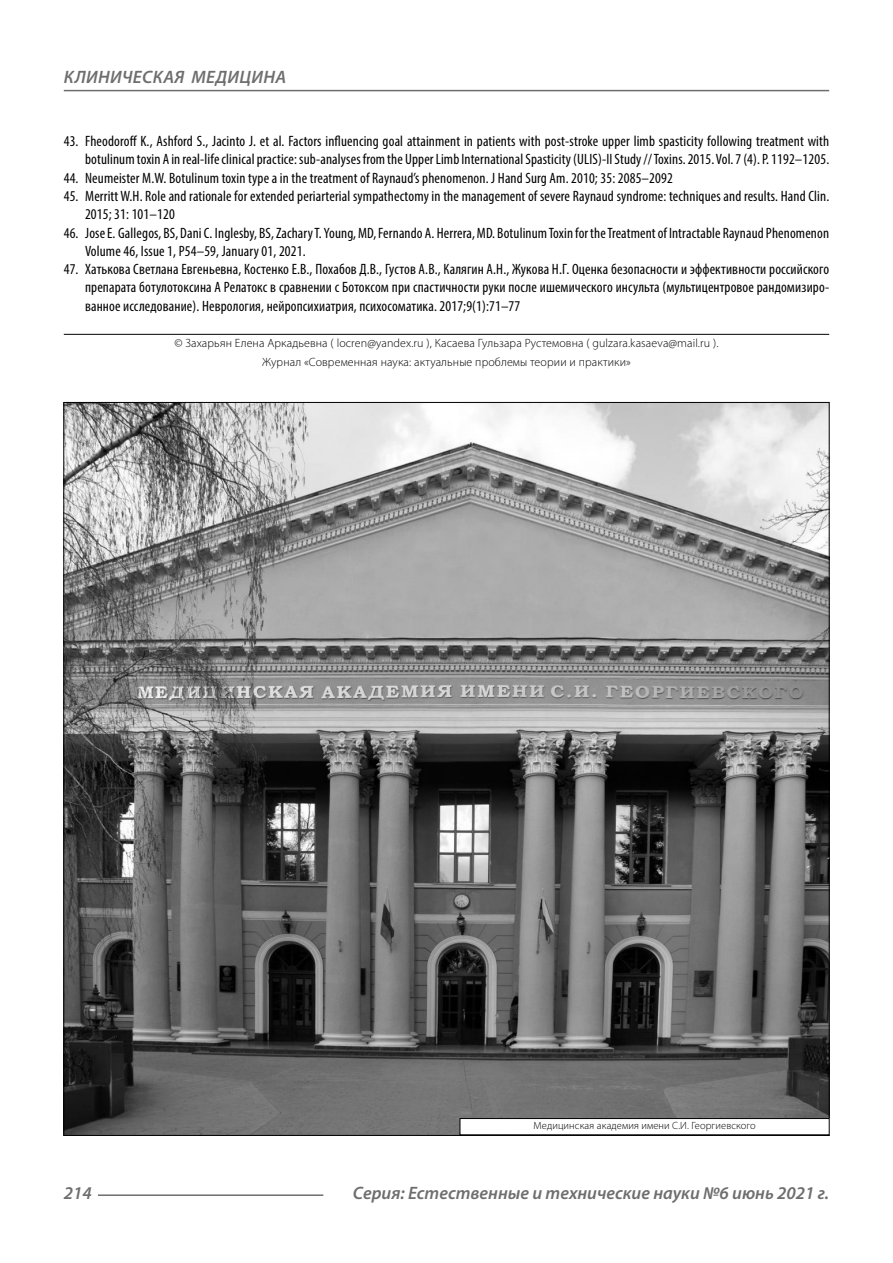
<style>
.page{position:relative;width:893px;height:1263px;background:#fff}
.page>*{position:absolute;margin:0;border:0;box-sizing:border-box;transform-origin:0 0}
.t1{font:italic 600 18px "Myriad Pro";color:#6e6e6e}
.t2{font:condensed 15px/18.3px "Myriad Pro";letter-spacing:.01em;color:#000}
.Copy{font:300 12px/18.3px "Myriad Pro";letter-spacing:.01em;color:#000;text-align:center}
.Author-doc{font:300 10.5px "Myriad Pro";letter-spacing:.01em;color:#000}
</style>
<div class="page">
<hr style="left:64px;top:334px;width:765px;height:1px;background:#000">
<img style="left:65px;top:404px;width:763px;height:730px">
<div style="left:460px;top:1118px;width:369px;height:17px;background:#fff"></div>
<div style="left:460px;top:1118px;width:370px;height:17px;border:1px solid #000"></div>
<hr style="left:98px;top:1194px;width:225px;height:2px;background:#6e6e6e">
<hr style="left:64px;top:90px;width:765px;height:1px;background:#6e6e6e">
<p class="t1" style="left:64px;top:66px;width:12px">клиническая</p>
<p class="t1" style="left:191px;top:66px;width:13px">меди</p>
<p class="t1" style="left:240px;top:66px;width:25px">цина</p>
<p class="t2" style="left:64px;top:132px;width:767px;text-align:right">43. Fheodoroff K., Ashford S., Jacinto J. et al. Factors influencing goal attainment in patients with post-stroke upper limb spasticity following treatment with botulinum toxin A in real-life clinical practice: sub-analyses from the Upper Limb International Spasticity (ULIS)-II Study // Toxins. 2015. Vol. 7 (4). P. 1192–1205.</p>
<p class="t2" style="left:64px;top:168px;width:610px">44. Neumeister M.W. Botulinum toxin type a in the treatment of Raynaud’s phenomenon. J Hand Surg Am. 2010; 35: 2085–2092</p>
<p class="t2" style="left:85px;top:187px;width:746px;text-indent:-21px">45. Merritt W.H. Role and rationale for extended periarterial sympathectomy in the management of severe Raynaud syndrome: techniques and results. Hand Clin.<br>2015; 31: 101–120</p>
<p class="t2" style="left:85px;top:223px;width:746px;text-indent:-21px">46. Jose E. Gallegos, BS, Dani C. Inglesby, BS, Zachary T.Young, MD, Fernando A. Herrera, MD. Botulinum Toxin for the Treatment of Intractable Raynaud Phenomenon<br>Volume 46, Issue 1, P54–59, January 01, 2021.</p>
<p class="t2" style="left:85px;top:260px;width:746px;text-align:justify;text-indent:-21px">47. Хатькова Светлана Евгеньевна, Костенко Е.В., Похабов Д.В., Густов А.В., Калягин А.Н., Жукова Н.Г. Оценка безопасности и эффективности российского препарата ботулотоксина А Релатокс в сравнении с Ботоксом при спастичности руки после ишемического инсульта (мультицентровое рандомизиро&shy;ванное исследование). Неврология, нейропсихиатрия, психосоматика. 2017;9(1):71–77</p>
<p class="Copy" style="left:175px;top:334px;width:545px">© Захарьян Елена Аркадьевна ( locren@yandex.ru ), Касаева Гульзара Рустемовна ( gulzara.kasaeva@mail.ru ).<br>Журнал «Современная наука: актуальные проблемы теории и практики»</p>
<p class="Author-doc" style="left:533px;top:1119px;width:224px">Медицинская академия имени С.И. Георгиевского</p>
<p class="t1" style="left:64px;top:1182px;width:30px">214</p>
<p class="t1" style="left:353px;top:1182px;width:478px">Серия: Естественные и технические науки №6 июнь 2021 г.</p>
</div>
